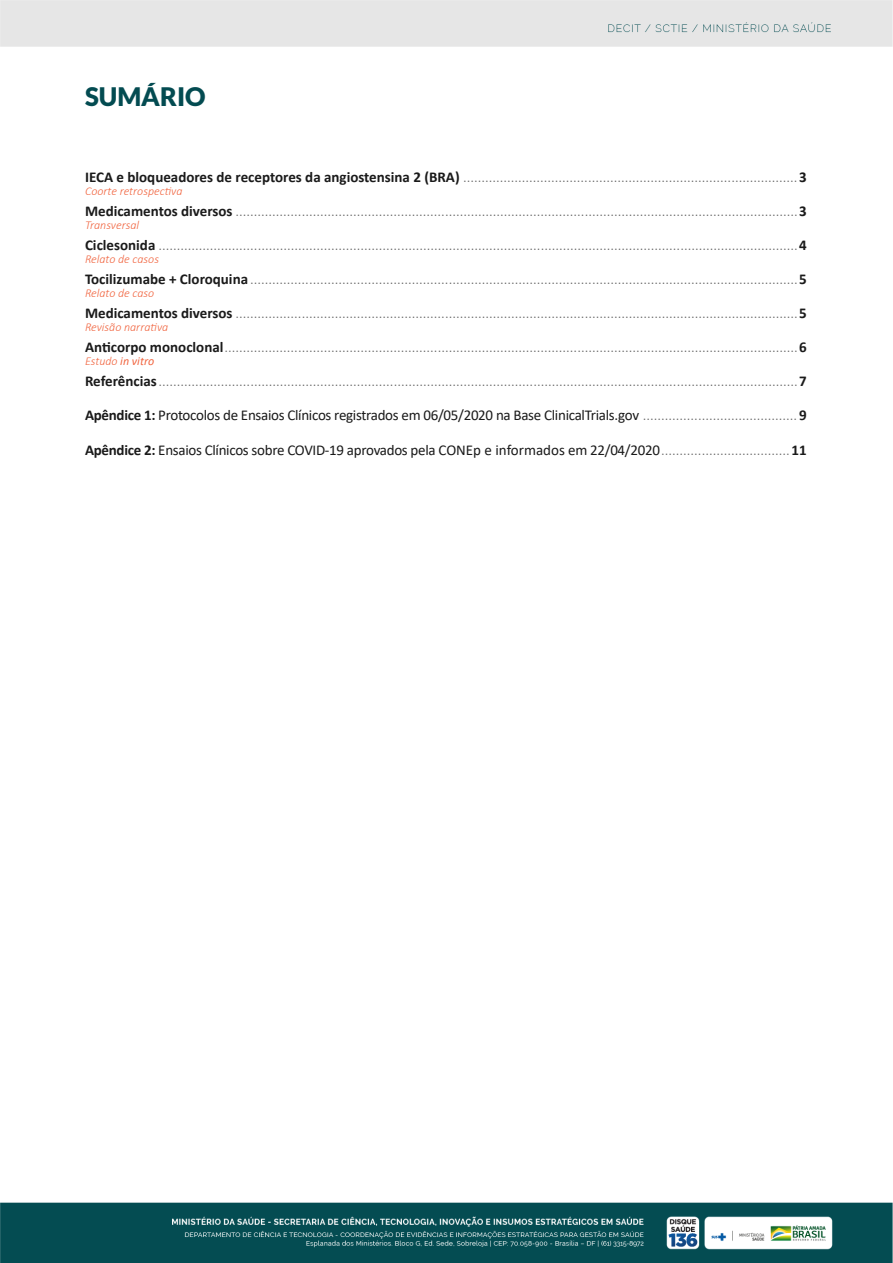
<style>
.page{position:relative;width:893px;height:1263px;background:#fff}
.page>*{position:absolute;margin:0;border:0;box-sizing:border-box;transform-origin:0 0}
.t1{font:900 25.5px "Lato";color:#034b51}
.t2{font:300 15px "Calibri";color:#666}
.t3{font:15px "Calibri";letter-spacing:-.02em;color:#1a1a1a}
.t4{font:italic 300 12px "Calibri";color:#f16540}
.t5{font:italic 12px "Calibri";color:#f16540}
.s1{font-weight:700;color:#1a1a1a}
.s2{font-weight:300}
.s3{font-weight:700}
.s4{font-weight:300;color:#666}
</style>
<div class="page">
<img style="left:0;top:0;width:893px;height:1263px">
<div style="left:831px;top:1129px;width:34px;height:58px;background:#fff"></div>
<h1 class="t1" style="left:85px;top:81px;width:122px">SUMÁRIO</h1>
<p class="t2" style="left:85px;top:168px;width:723px"><span class="s1">IECA e bloqueadores de receptores da angiostensina 2 (BRA)</span> ...........................................................................................<span class="s1">3</span></p>
<p class="t4" style="left:85px;top:183px;width:99px">Coorte retrospectiva</p>
<p class="t2" style="left:85px;top:202px;width:723px"><span class="s1">Medicamentos diversos</span> .........................................................................................................................................................<span class="s1">3</span></p>
<p class="t4" style="left:85px;top:218px;width:56px">Transversal</p>
<p class="t2" style="left:85px;top:236px;width:723px"><span class="s1">Ciclesonida</span> ..............................................................................................................................................................................<span class="s1">4</span></p>
<p class="t4" style="left:85px;top:252px;width:75px">Relato de casos</p>
<p class="t2" style="left:85px;top:270px;width:723px"><span class="s1">Tocilizumabe + Cloroquina</span> .....................................................................................................................................................<span class="s1">5</span></p>
<p class="t4" style="left:85px;top:286px;width:71px">Relato de caso</p>
<p class="t2" style="left:85px;top:304px;width:723px"><span class="s1">Medicamentos diversos</span> .........................................................................................................................................................<span class="s1">5</span></p>
<p class="t4" style="left:85px;top:320px;width:85px">Revisão narrativa</p>
<p class="t2" style="left:85px;top:338px;width:723px"><span class="s1">Anticorpo monoclonal</span>............................................................................................................................................................<span class="s1">6</span></p>
<p class="t5" style="left:85px;top:353px;width:71px"><span class="s2">Estudo</span> in vitro</p>
<p class="t2" style="left:85px;top:372px;width:723px"><span class="s1">Referências</span>..............................................................................................................................................................................<span class="s1">7</span></p>
<p class="t3" style="left:85px;top:405px;width:723px"><span class="s3">Apêndice 1:</span> Protocolos de Ensaios Clínicos registrados em 06/05/2020 na Base ClinicalTrials.gov <span class="s4">..........................................</span><span class="s3">9</span></p>
<p class="t3" style="left:85px;top:439px;width:723px"><span class="s3">Apêndice 2:</span> Ensaios Clínicos sobre COVID-19 aprovados pela CONEp e informados em 22/04/2020<span class="s4">...................................</span><span class="s3">11</span></p>
</div>
